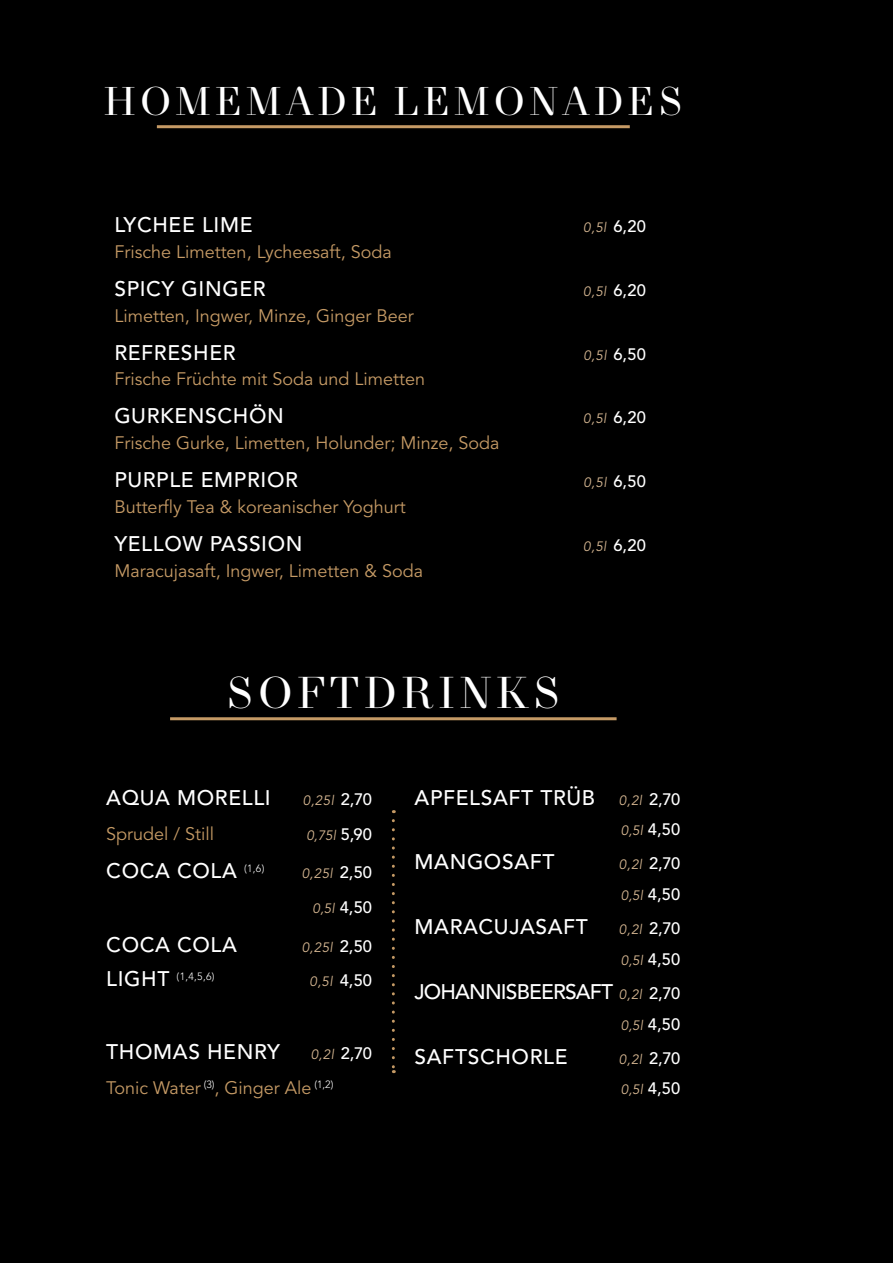
<style>
.page{position:relative;width:893px;height:1263px;background:#000}
.page>*{position:absolute;margin:0;border:0;box-sizing:border-box;transform-origin:0 0}
.t1{font:45px "VL New Paris Headline";letter-spacing:.1em;color:#fff}
.t2{font:40.5px "VL New Paris Headline";letter-spacing:.1em;color:#fff}
.t3{font:500 21px "Avenir LT Std";letter-spacing:.03em;color:#fff}
.t4{font:500 21px "Avenir LT Std";letter-spacing:-.04em;color:#fff}
.t5{font:18px "Avenir LT Std";color:#c59a65}
.t6{font:italic 13.5px "Avenir LT Std";letter-spacing:.03em;color:#d6b792}
.t7{font:300 10.5px "Avenir LT Std";color:#fff}
.s1{font-weight:500;font-style:normal;font-size:16.5px;color:#fff}
.s2{font-weight:500;font-size:21px}
.s3{font-weight:400;font-style:italic;font-size:13.5px;color:#d6b792}
.s4{font-size:16.5px}
</style>
<div class="page">
<hr style="left:157px;top:125px;width:473px;height:3px;background:#c59a65">
<hr style="left:170px;top:717px;width:447px;height:3px;background:#c59a65">
<svg style="left:392px;top:821px;width:3px;height:252px"></svg>
<h2 class="t2" style="left:104px;top:72px;width:580px">HOMEMADE LEMONADES</h2>
<p class="t3" style="left:114px;top:212px;width:140px">LYCHEE LIME</p>
<p class="t6" style="left:583px;top:219px;width:64px">0,5l <span class="s1">6,20</span></p>
<p class="t5" style="left:114px;top:241px;width:279px">Frische Limetten, Lycheesaft, Soda</p>
<p class="t3" style="left:114px;top:276px;width:153px">SPICY GINGER</p>
<p class="t6" style="left:583px;top:283px;width:64px">0,5l <span class="s1">6,20</span></p>
<p class="t5" style="left:114px;top:305px;width:301px">Limetten, Ingwer, Minze, Ginger Beer</p>
<p class="t3" style="left:114px;top:340px;width:123px">REFRESHER</p>
<p class="t6" style="left:583px;top:347px;width:64px">0,5l <span class="s1">6,50</span></p>
<p class="t5" style="left:114px;top:369px;width:312px">Frische Früchte mit Soda und Limetten</p>
<p class="t3" style="left:114px;top:404px;width:171px">GURKENSCHÖN</p>
<p class="t6" style="left:583px;top:411px;width:64px">0,5l <span class="s1">6,20</span></p>
<p class="t5" style="left:114px;top:433px;width:387px">Frische Gurke, Limetten, Holunder; Minze, Soda</p>
<p class="t3" style="left:114px;top:468px;width:185px">PURPLE EMPRIOR</p>
<p class="t6" style="left:583px;top:475px;width:64px">0,5l <span class="s1">6,50</span></p>
<p class="t5" style="left:114px;top:496px;width:293px">Butterfly Tea &amp; koreanischer Yoghurt</p>
<p class="t3" style="left:114px;top:531px;width:190px">YELLOW PASSION</p>
<p class="t6" style="left:583px;top:538px;width:64px">0,5l <span class="s1">6,20</span></p>
<p class="t5" style="left:114px;top:560px;width:310px">Maracujasaft, Ingwer, Limetten &amp; Soda</p>
<h1 class="t1" style="left:227px;top:659px;width:335px">SOFTDRINKS</h1>
<p class="t3" style="left:106px;top:785px;width:166px">AQUA MORELLI</p>
<p class="t6" style="left:303px;top:792px;width:71px">0,25l <span class="s1">2,70</span></p>
<p class="t5" style="left:106px;top:823px;width:109px">Sprudel / Still</p>
<p class="t6" style="left:306px;top:827px;width:67px">0,75l <span class="s1">5,90</span></p>
<p class="t3" style="left:106px;top:859px;width:160px">COCA COLA <sup>(1,6)</sup></p>
<p class="t6" style="left:302px;top:866px;width:72px">0,25l <span class="s1">2,50</span></p>
<p class="t6" style="left:313px;top:901px;width:61px">0,5l <span class="s1">4,50</span></p>
<p class="t3" style="left:106px;top:932px;width:132px">COCA COLA</p>
<p class="t6" style="left:302px;top:939px;width:72px">0,25l <span class="s1">2,50</span></p>
<p class="t7" style="left:106px;top:970px;width:110px"><span class="s2">LIGHT</span> (1,4,5,6)</p>
<p class="t6" style="left:310px;top:973px;width:64px">0,5l <span class="s1">4,50</span></p>
<p class="t3" style="left:106px;top:1040px;width:175px">THOMAS HENRY</p>
<p class="t6" style="left:311px;top:1047px;width:63px">0,2l <span class="s1">2,70</span></p>
<p class="t5" style="left:106px;top:1078px;width:229px">Tonic Water <sup>(3)</sup>, Ginger Ale <sup>(1,2)</sup></p>
<p class="t3" style="left:415px;top:785px;width:267px">APFELSAFT TRÜB <span class="s3">0,2l</span> <span class="s4">2,70</span></p>
<p class="t6" style="left:621px;top:823px;width:61px">0,5l <span class="s1">4,50</span></p>
<p class="t3" style="left:415px;top:850px;width:141px">MANGOSAFT</p>
<p class="t6" style="left:619px;top:857px;width:63px">0,2l <span class="s1">2,70</span></p>
<p class="t6" style="left:621px;top:888px;width:61px">0,5l <span class="s1">4,50</span></p>
<p class="t3" style="left:415px;top:915px;width:175px">MARACUJASAFT</p>
<p class="t6" style="left:619px;top:922px;width:63px">0,2l <span class="s1">2,70</span></p>
<p class="t6" style="left:621px;top:952px;width:61px">0,5l <span class="s1">4,50</span></p>
<p class="t4" style="left:415px;top:980px;width:267px">JOHANNISBEERSAFT <span class="s3">0,2l</span> <span class="s4">2,70</span></p>
<p class="t6" style="left:621px;top:1017px;width:61px">0,5l <span class="s1">4,50</span></p>
<p class="t3" style="left:415px;top:1044px;width:154px">SAFTSCHORLE</p>
<p class="t6" style="left:619px;top:1051px;width:63px">0,2l <span class="s1">2,70</span></p>
<p class="t6" style="left:621px;top:1082px;width:61px">0,5l <span class="s1">4,50</span></p>
</div>
